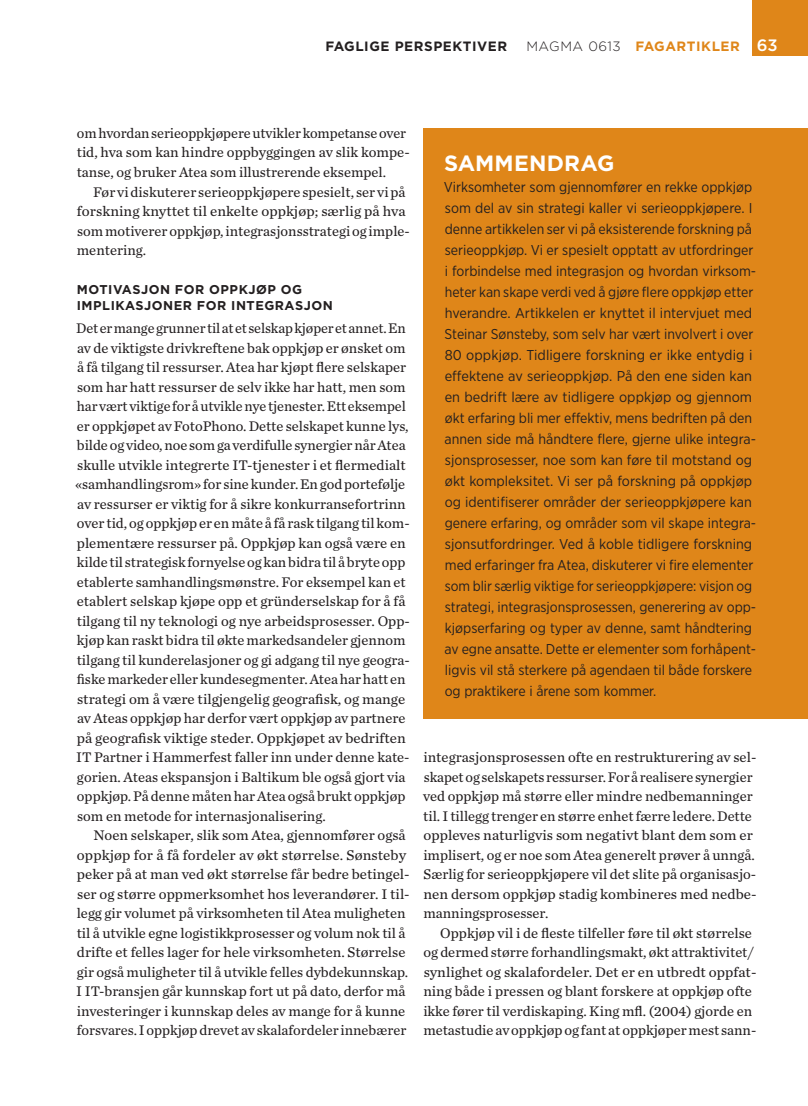
<style>
.page{position:relative;width:808px;height:1106px;background:#fff}
.page>*{position:absolute;margin:0;border:0;box-sizing:border-box;transform-origin:0 0}
.t1{font:700 22.05px "Gotham";letter-spacing:.01em;color:#fff}
.t2{font:14.55px/19.5px "Chronicle Text G2";color:#231f20}
.t3{font:14.25px/21px "Gotham Narrow";color:#231f20}
.t4{font:700 13.5px "Gotham";letter-spacing:.04em;color:#df8619}
.t5{font:700 13.5px "Gotham";letter-spacing:.04em;color:#231f20}
.t6{font:700 12.75px/15.8px "Gotham";letter-spacing:.04em;color:#231f20}
.s1{font-weight:300;color:#231f20}
.s2{font-weight:500;font-size:16.5px;color:#fff}
</style>
<div class="page">
<div style="left:753px;top:0;width:55px;height:55px;background:#df8619"></div>
<div style="left:423px;top:129px;width:385px;height:590px;background:#df8619"></div>
<p class="t5" style="left:325px;top:37px;width:183px">FAGLIGE PERSPEKTIVER</p>
<p class="t4" style="left:526px;top:37px;width:253px"><span class="s1">MAGMA 0613</span> FAGARTIKLER <span class="s2">63</span></p>
<p class="t2" style="left:77px;top:123px;width:335px">om hvordan serieoppkjøpere utvikler kompetanse over tid, hva som kan hindre oppbyggingen av slik kompe&shy;tanse, og bruker Atea som illustrerende eksempel.</p>
<p class="t2" style="left:77px;top:181px;width:334px;text-indent:16px">Før vi diskuterer serieoppkjøpere spesielt, ser vi på forskning knyttet til enkelte oppkjøp; særlig på hva som motiverer oppkjøp, integrasjonsstrategi og imple&shy;mentering.</p>
<p class="t6" style="left:77px;top:281px;width:257px">MOTIVASJON FOR OPPKJØP OG<br>IMPLIKASJONER FOR INTEGRASJON</p>
<p class="t2" style="left:75px;top:318px;width:336px">Det er mange grunner til at et selskap kjøper et annet. En av de viktigste drivkreftene bak oppkjøp er ønsket om å få tilgang til ressurser. Atea har kjøpt flere selskaper som har hatt ressurser de selv ikke har hatt, men som har vært viktige for å utvikle nye tjenester. Ett eksempel er oppkjøpet av FotoPhono. Dette selskapet kunne lys, bilde og video, noe som ga verdifulle synergier når Atea skulle utvikle integrerte IT-tjenester i et flermedialt «samhandlingsrom» for sine kunder. En god portefølje av ressurser er viktig for å sikre konkurransefortrinn over tid, og oppkjøp er en måte å få rask tilgang til kom&shy;plementære ressurser på. Oppkjøp kan også være en kilde til strategisk fornyelse og kan bidra til å bryte opp etablerte samhandlingsmønstre. For eksempel kan et etablert selskap kjøpe opp et gründerselskap for å få tilgang til ny teknologi og nye arbeidsprosesser. Opp&shy;kjøp kan raskt bidra til økte markedsandeler gjennom tilgang til kunderelasjoner og gi adgang til nye geogra&shy;fiske markeder eller kundesegmenter. Atea har hatt en strategi om å være tilgjengelig geografisk, og mange av Ateas oppkjøp har derfor vært oppkjøp av partnere på geografisk viktige steder. Oppkjøpet av bedriften IT Partner i Hammerfest faller inn under denne kate&shy;gorien. Ateas ekspansjon i Baltikum ble også gjort via oppkjøp. På denne måten har Atea også brukt oppkjøp som en metode for internasjonalisering.</p>
<p class="t2" style="left:76px;top:825px;width:335px;text-indent:17px">Noen selskaper, slik som Atea, gjennomfører også oppkjøp for å få fordeler av økt størrelse. Sønsteby peker på at man ved økt størrelse får bedre betingel&shy;ser og større oppmerksomhet hos leverandører. I til&shy;legg gir volumet på virksomheten til Atea muligheten til å utvikle egne logistikkprosesser og volum nok til å drifte et felles lager for hele virksomheten. Størrelse gir også muligheter til å utvikle felles dybdekunnskap.<br>I IT-bransjen går kunnskap fort ut på dato, derfor må investeringer i kunnskap deles av mange for å kunne forsvares. I oppkjøp drevet av skalafordeler innebærer</p>
<h1 class="t1" style="left:444px;top:148px;width:172px">SAMMENDRAG</h1>
<p class="t3" style="left:444px;top:176px;width:314px">Virksomheter som gjennomfører en rekke oppkjøp som del av sin strategi kaller vi serieoppkjøpere. I denne artikkelen ser vi på eksisterende forskning på serieoppkjøp. Vi er spesielt opptatt av utfordringer i forbindelse med integrasjon og hvordan virksom&shy;heter kan skape verdi ved å gjøre flere oppkjøp etter hverandre. Artikkelen er knyttet il intervjuet med Steinar Sønsteby, som selv har vært involvert i over 80 oppkjøp. Tidligere forskning er ikke entydig i effektene av serieoppkjøp. På den ene siden kan en bedrift lære av tidligere oppkjøp og gjennom økt erfaring bli mer effektiv, mens bedriften på den annen side må håndtere flere, gjerne ulike integra&shy;sjonsprosesser, noe som kan føre til motstand og økt kompleksitet. Vi ser på forskning på oppkjøp og identifiserer områder der serieoppkjøpere kan genere erfaring, og områder som vil skape integra&shy;sjonsutfordringer. Ved å koble tidligere forskning med erfaringer fra Atea, diskuterer vi fire elementer som blir særlig viktige for serieoppkjøpere: visjon og strategi, integrasjonsprosessen, generering av opp&shy;kjøpserfaring og typer av denne, samt håndtering av egne ansatte. Dette er elementer som forhåpent&shy;ligvis vil stå sterkere på agendaen til både forskere og praktikere i årene som kommer.</p>
<p class="t2" style="left:423px;top:747px;width:335px">integrasjonsprosessen ofte en restrukturering av sel&shy;skapet og selskapets ressurser. For å realisere synergier ved oppkjøp må større eller mindre nedbemanninger til. I tillegg trenger en større enhet færre ledere. Dette oppleves naturligvis som negativt blant dem som er implisert, og er noe som Atea generelt prøver å unngå.<br>Særlig for serieoppkjøpere vil det slite på organisasjo&shy;nen dersom oppkjøp stadig kombineres med nedbe&shy;manningsprosesser.</p>
<p class="t2" style="left:423px;top:922px;width:335px;text-indent:17px">Oppkjøp vil i de fleste tilfeller føre til økt størrelse og dermed større forhandlingsmakt, økt attraktivitet/ synlighet og skalafordeler. Det er en utbredt oppfat&shy;ning både i pressen og blant forskere at oppkjøp ofte ikke fører til verdiskaping. King mfl. (2004) gjorde en metastudie av oppkjøp og fant at oppkjøper mest sann-</p>
</div>
